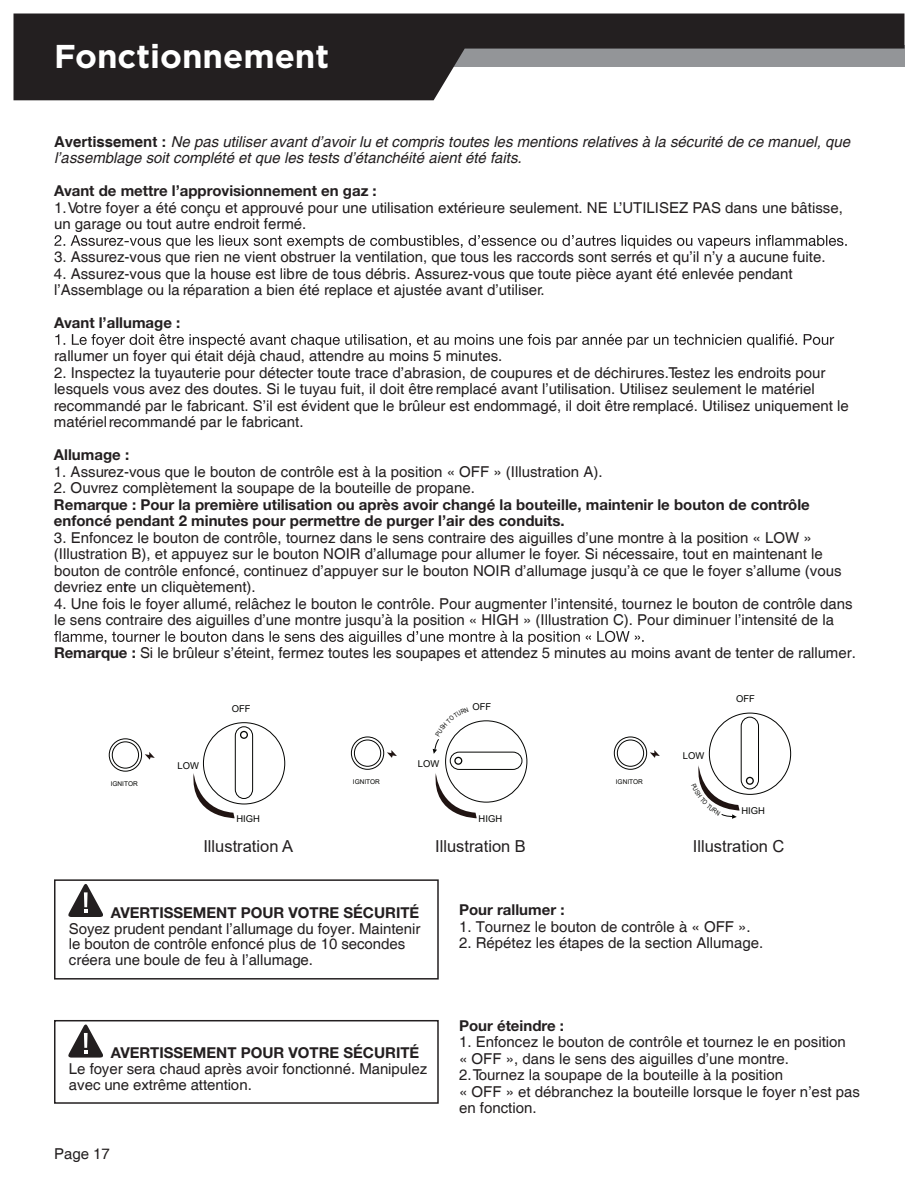
<style>
.page{position:relative;width:918px;height:1188px;background:#fff}
.page>*{position:absolute;margin:0;border:0;box-sizing:border-box;transform-origin:0 0}
.t1{font:700 33px "Gotham";color:#fff}
.t2{font:16.5px "Arial";color:#231f20}
.t3{font:15px/16.5px "Helvetica";color:#231f20}
.t4{font:700 15px/16.5px "Helvetica Neue LT Std";color:#231f20}
.t5{font:italic 15px/16.5px "Helvetica";color:#231f20}
.t6{font:9.45px "Arial";color:#040503}
.t7{font:6.45px "Arial";color:#040503}
.s1{font-weight:700;font-style:normal}
.s2{font-family:"Helvetica Neue LT Std";font-weight:700}
</style>
<div class="page">
<svg style="left:14px;top:14px;width:890px;height:86px;fill:#231f20"></svg>
<div style="left:235px;top:726px;width:18px;height:73px;border:1px solid #040503;border-radius:9px"></div>
<div style="left:240px;top:731px;width:8px;height:8px;border:1px solid #040503;border-radius:50%"></div>
<div style="left:112px;top:741px;width:27px;height:28px;border:1px solid #040503;border-radius:50%"></div>
<div style="left:109px;top:738px;width:33px;height:34px;border:1px solid #040503;border-radius:50%"></div>
<svg style="left:145px;top:752px;width:10px;height:8px"></svg>
<svg style="left:193px;top:773px;width:42px;height:45px"></svg>
<div style="left:354px;top:740px;width:27px;height:27px;border:1px solid #040503;border-radius:50%"></div>
<div style="left:351px;top:737px;width:33px;height:33px;border:1px solid #040503;border-radius:50%"></div>
<svg style="left:387px;top:750px;width:10px;height:8px"></svg>
<div style="left:617px;top:740px;width:27px;height:27px;border:1px solid #040503;border-radius:50%"></div>
<div style="left:614px;top:737px;width:33px;height:33px;border:1px solid #040503;border-radius:50%"></div>
<svg style="left:650px;top:750px;width:10px;height:8px"></svg>
<svg style="left:54px;top:235px;width:793px;height:14px"></svg>
<svg style="left:55px;top:334px;width:779px;height:14px"></svg>
<svg style="left:54px;top:631px;width:590px;height:14px"></svg>
<div style="left:54px;top:879px;width:385px;height:101px;border:2px solid #231f20"></div>
<svg style="left:68px;top:884px;width:35px;height:33px"></svg>
<div style="left:54px;top:1020px;width:385px;height:84px;border:2px solid #231f20"></div>
<svg style="left:68px;top:1024px;width:35px;height:34px"></svg>
<svg style="left:432px;top:720px;width:91px;height:98px"></svg>
<svg style="left:698px;top:716px;width:61px;height:103px"></svg>
<h1 class="t1" style="left:54px;top:35px;width:277px">Fonctionnement</h1>
<p class="t5" style="left:54px;top:134px;width:798px"><span class="s1">Avertissement :</span> Ne pas utiliser avant d’avoir lu et compris toutes les mentions relatives à la sécurité de ce manuel, que l’assemblage soit complété et que les tests d’étanchéité aient été faits.</p>
<p class="t4" style="left:54px;top:182px;width:324px">Avant de mettre l’approvisionnement en gaz :</p>
<p class="t3" style="left:54px;top:200px;width:790px">1. Votre foyer a été conçu et approuvé pour une utilisation extérieure seulement. NE L’UTILISEZ PAS dans une bâtisse, un garage ou tout autre endroit fermé.</p>
<p class="t3" style="left:54px;top:249px;width:773px">3. Assurez-vous que rien ne vient obstruer la ventilation, que tous les raccords sont serrés et qu’il n’y a aucune fuite.</p>
<p class="t3" style="left:54px;top:266px;width:740px">4. Assurez-vous que la house est libre de tous débris. Assurez-vous que toute pièce ayant été enlevée pendant l’Assemblage ou la réparation a bien été replace et ajustée avant d’utiliser.</p>
<p class="t4" style="left:54px;top:314px;width:128px">Avant l’allumage :</p>
<p class="t3" style="left:54px;top:348px;width:450px">rallumer un foyer qui était déjà chaud, attendre au moins 5 minutes.</p>
<p class="t3" style="left:54px;top:365px;width:796px">2. Inspectez la tuyauterie pour détecter toute trace d’abrasion, de coupures et de déchirures. Testez les endroits pour lesquels vous avez des doutes. Si le tuyau fuit, il doit être remplacé avant l’utilisation. Utilisez seulement le matériel recommandé par le fabricant. S’il est évident que le brûleur est endommagé, il doit être remplacé. Utilisez uniquement le matériel recommandé par le fabricant.</p>
<p class="t4" style="left:54px;top:446px;width:77px">Allumage :</p>
<p class="t3" style="left:54px;top:464px;width:550px">1. Assurez-vous que le bouton de contrôle est à la position « OFF » (Illustration A).</p>
<p class="t3" style="left:54px;top:480px;width:423px">2. Ouvrez complètement la soupape de la bouteille de propane.</p>
<p class="t4" style="left:54px;top:496px;width:757px">Remarque : Pour la première utilisation ou après avoir changé la bouteille, maintenir le bouton de contrôle enfoncé pendant 2 minutes pour permettre de purger l’air des conduits.</p>
<p class="t3" style="left:54px;top:530px;width:789px">3. Enfoncez le bouton de contrôle, tournez dans le sens contraire des aiguilles d’une montre à la position « LOW » (Illustration B), et appuyez sur le bouton NOIR d’allumage pour allumer le foyer. Si nécessaire, tout en maintenant le bouton de contrôle enfoncé, continuez d’appuyer sur le bouton NOIR d’allumage jusqu’à ce que le foyer s’allume (vous devriez entre un cliquètement).</p>
<p class="t3" style="left:54px;top:596px;width:800px">4. Une fois le foyer allumé, relâchez le bouton le contrôle. Pour augmenter l’intensité, tournez le bouton de contrôle dans le sens contraire des aiguilles d’une montre jusqu’à la position « HIGH » (Illustration C). Pour diminuer l’intensité de la</p>
<p class="t3" style="left:54px;top:645px;width:803px"><span class="s2">Remarque :</span> Si le brûleur s’éteint, fermez toutes les soupapes et attendez 5 minutes au moins avant de tenter de rallumer.</p>
<p class="t7" style="left:111px;top:779px;width:29px">IGNITOR</p>
<p class="t6" style="left:178px;top:759px;width:23px">LOW</p>
<p class="t6" style="left:232px;top:702px;width:20px">OFF</p>
<p class="t7" style="left:353px;top:777px;width:29px">IGNITOR</p>
<p class="t6" style="left:418px;top:757px;width:23px">LOW</p>
<p class="t6" style="left:472px;top:700px;width:20px">OFF</p>
<p class="t6" style="left:236px;top:812px;width:25px">HIGH</p>
<p class="t6" style="left:479px;top:812px;width:25px">HIGH</p>
<p class="t7" style="left:616px;top:777px;width:29px">IGNITOR</p>
<p class="t6" style="left:683px;top:750px;width:23px">LOW</p>
<p class="t6" style="left:736px;top:692px;width:20px">OFF</p>
<p class="t6" style="left:741px;top:804px;width:25px">HIGH</p>
<p class="t2" style="left:203px;top:834px;width:91px">Illustration A</p>
<p class="t2" style="left:435px;top:834px;width:92px">Illustration B</p>
<p class="t2" style="left:693px;top:834px;width:93px">Illustration C</p>
<p class="t4" style="left:111px;top:904px;width:310px">AVERTISSEMENT POUR VOTRE SÉCURITÉ</p>
<p class="t3" style="left:69px;top:921px;width:353px;line-height:15.8px">Soyez prudent pendant l’allumage du foyer. Maintenir le bouton de contrôle enfoncé plus de 10 secondes créera une boule de feu à l’allumage.</p>
<p class="t4" style="left:111px;top:1045px;width:310px">AVERTISSEMENT POUR VOTRE SÉCURITÉ</p>
<p class="t3" style="left:69px;top:1062px;width:360px;line-height:15.8px">Le foyer sera chaud après avoir fonctionné. Manipulez avec une extrême attention.</p>
<p class="t3" style="left:54px;top:1146px;width:57px">Page 17</p>
<p class="t4" style="left:459px;top:901px;width:107px">Pour rallumer :</p>
<p class="t3" style="left:459px;top:919px;width:293px">1. Tournez le bouton de contrôle à « OFF ».</p>
<p class="t3" style="left:459px;top:935px;width:306px">2. Répétez les étapes de la section Allumage.</p>
<p class="t4" style="left:459px;top:1017px;width:107px">Pour éteindre :</p>
<p class="t3" style="left:459px;top:1034px;width:388px">1. Enfoncez le bouton de contrôle et tournez le en position « OFF », dans le sens des aiguilles d’une montre.</p>
<p class="t3" style="left:459px;top:1067px;width:403px">2. Tournez la soupape de la bouteille à la position<br>« OFF » et débranchez la bouteille lorsque le foyer n’est pas en fonction.</p>
</div>
